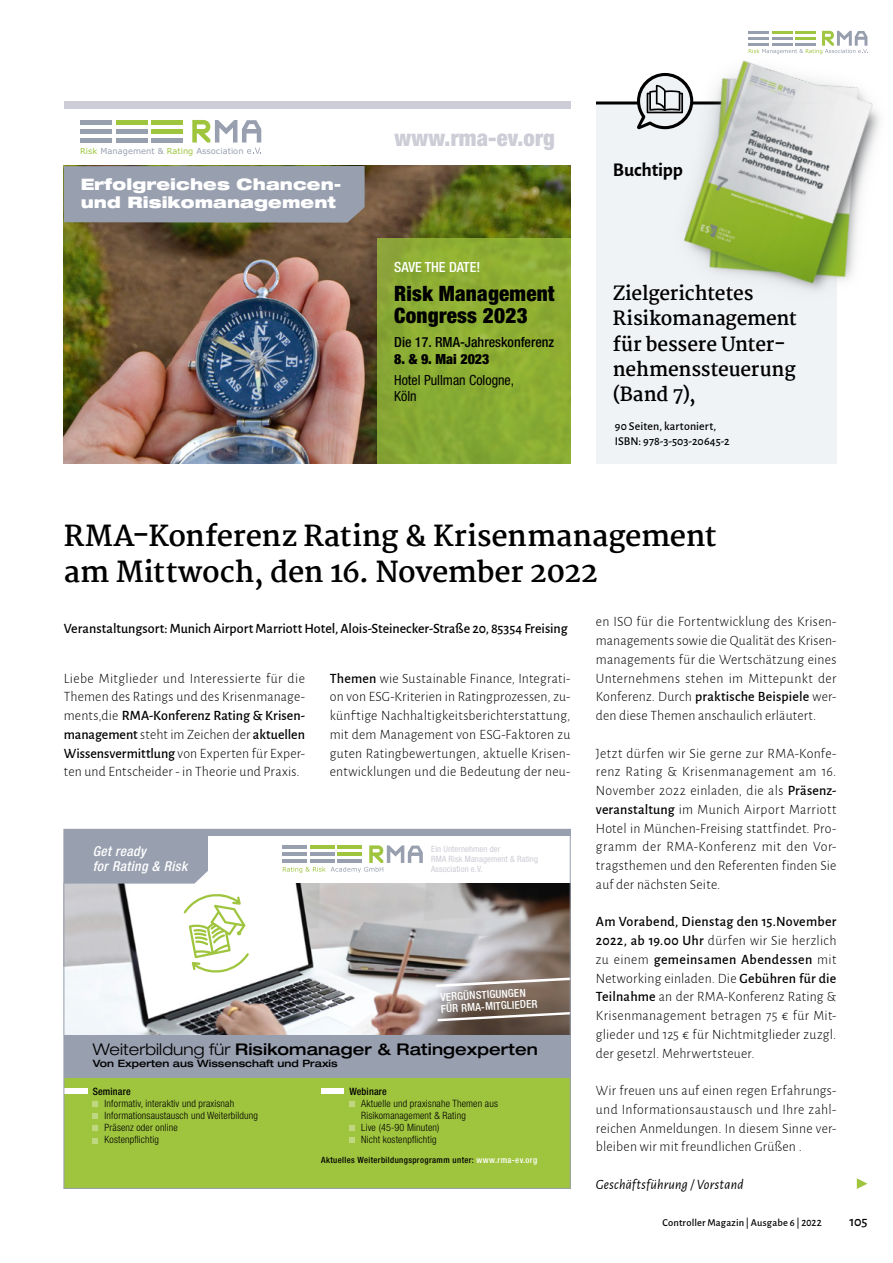
<style>
.page{position:relative;width:893px;height:1263px;background:#fff}
.page>*{position:absolute;margin:0;border:0;box-sizing:border-box;transform-origin:0 0}
.t1{font:700 28.5px/36px "Martel";letter-spacing:-.01em;color:#000}
.t2{font:900 condensed 22.65px "Helvetica Neue";letter-spacing:.01em;color:#cccdd6}
.t3{font:900 condensed 21.15px/22.2px "Helvetica Neue";letter-spacing:.01em;color:#000}
.t4{font:700 19.5px "Alegreya Sans";letter-spacing:-.01em;color:#000}
.t5{font:700 19.35px/25.3px "Martel";letter-spacing:-.01em;color:#000}
.t6{font:500 expanded 16.2px "Helvetica Neue";letter-spacing:.005em;color:#000}
.t7{font:900 expanded 15.75px/18px "Helvetica Neue";letter-spacing:.005em;color:#fff}
.t8{font:300 14.25px/18.8px "Alegreya Sans";letter-spacing:.015em;color:#000;text-align:justify}
.t9{font:500 14.25px "Alegreya Sans";color:#000}
.t10{font:italic 14.25px "Alegreya Sans";letter-spacing:.015em;color:#000}
.t11{font:500 condensed 13.95px "Helvetica Neue";color:#000}
.t12{font:condensed 13.95px/16.8px "Helvetica Neue";color:#000}
.t13{font:500 condensed 13.95px "Helvetica Neue";color:#fff}
.t14{font:900 condensed 13.95px "Helvetica Neue";color:#000}
.t15{font:italic 500 condensed 13.65px/14.9px "Helvetica Neue";letter-spacing:.03em;color:#fff}
.t16{font:500 12px/15px "Alegreya Sans";letter-spacing:.01em;color:#000}
.t17{font:500 condensed 10.95px/11.9px "Helvetica Neue";color:#fff}
.t18{font:500 10.5px "Alegreya Sans";letter-spacing:.015em;color:#000}
.t19{font:300 condensed 10.05px/12.1px "Helvetica Neue";letter-spacing:.015em;color:#000}
.t20{font:500 expanded 10.05px "Helvetica Neue";color:#000}
.t21{font:500 condensed 10.05px "Helvetica Neue";letter-spacing:.015em;color:#000}
.t22{font:condensed 8.7px/9.9px "Helvetica Neue";letter-spacing:.01em;color:#cccdd6}
.t23{font:500 condensed 8.7px "Helvetica Neue";letter-spacing:.045em;color:#000}
.t24{font:8.25px "Verdana";letter-spacing:.005em;color:#989faf}
.s1{color:#9fc53f}
.s2{font-weight:500}
.s3{font-weight:300}
.s4{color:#fff}
</style>
<div class="page">
<img style="left:66px;top:883px;width:502px;height:153px">
<div style="left:64px;top:829px;width:506px;height:6px;background:#989faf"></div>
<div style="left:64px;top:1078px;width:506px;height:110px;background:#9fc53f"></div>
<div style="left:64px;top:1036px;width:506px;height:42px;background:#989faf"></div>
<svg style="left:283px;top:845px;width:140px;height:28px"></svg>
<svg style="left:436px;top:977px;width:132px;height:10px"></svg>
<svg style="left:438px;top:1012px;width:130px;height:9px"></svg>
<svg style="left:93px;top:1101px;width:5px;height:6px"></svg>
<svg style="left:93px;top:1114px;width:5px;height:5px"></svg>
<svg style="left:93px;top:1126px;width:5px;height:5px"></svg>
<svg style="left:93px;top:1138px;width:5px;height:5px"></svg>
<div style="left:64px;top:1088px;width:23px;height:6px;background:#fff"></div>
<svg style="left:349px;top:1101px;width:6px;height:6px"></svg>
<svg style="left:349px;top:1126px;width:6px;height:5px"></svg>
<svg style="left:349px;top:1138px;width:6px;height:5px"></svg>
<div style="left:321px;top:1088px;width:23px;height:6px;background:#fff"></div>
<svg style="left:184px;top:894px;width:65px;height:79px"></svg>
<div style="left:66px;top:835px;width:142px;height:48px;background:#989faf"></div>
<svg style="left:857px;top:1178px;width:10px;height:11px"></svg>
<img style="left:64px;top:166px;width:506px;height:298px">
<div style="left:64px;top:166px;width:301px;height:57px;background:#989faf"></div>
<div style="left:64px;top:101px;width:506px;height:7px;background:#cccdd6"></div>
<div style="left:152px;top:120px;width:31px;height:5px;background:#9fc53f"></div>
<div style="left:152px;top:129px;width:31px;height:5px;background:#9fc53f"></div>
<div style="left:152px;top:138px;width:31px;height:5px;background:#989faf"></div>
<div style="left:116px;top:120px;width:31px;height:5px;background:#9fc53f"></div>
<div style="left:116px;top:129px;width:31px;height:5px;background:#989faf"></div>
<div style="left:116px;top:138px;width:31px;height:5px;background:#989faf"></div>
<div style="left:81px;top:120px;width:31px;height:5px;background:#989faf"></div>
<div style="left:81px;top:129px;width:31px;height:5px;background:#989faf"></div>
<div style="left:81px;top:138px;width:31px;height:5px;background:#989faf"></div>
<svg style="left:192px;top:120px;width:69px;height:34px"></svg>
<div style="left:377px;top:239px;width:193px;height:225px;background:#8bad33"></div>
<div style="left:596px;top:104px;width:240px;height:360px;background:#f0f3f6"></div>
<hr style="left:596px;top:101px;width:240px;height:3px;background:#000">
<svg style="left:637px;top:82px;width:7px;height:47px"></svg>
<img style="left:644px;top:30px;width:236px;height:309px">
<p class="t24" style="left:80px;top:145px;width:165px"><span class="s1">Risk</span> Management &amp; <span class="s1">Rating</span> Association</p>
<p class="t7" style="left:81px;top:175px;width:262px">Erfolgreiches Chancen&shy;und Risikomanagement</p>
<h2 class="t2" style="left:394px;top:124px;width:162px">www.rma-ev.org</h2>
<p class="t13" style="left:394px;top:259px;width:88px">SAVE THE DATE!</p>
<h3 class="t3" style="left:394px;top:282px;width:162px">Risk Management<br>Congress 2023</h3>
<p class="t11" style="left:394px;top:333px;width:162px">Die 17. RMA-Jahreskonferenz</p>
<p class="t14" style="left:394px;top:350px;width:97px">8. &amp; 9. Mai 2023</p>
<p class="t12" style="left:394px;top:371px;width:121px">Hotel Pullman Cologne,<br>Köln</p>
<h3 class="t4" style="left:613px;top:156px;width:72px">Buchtipp</h3>
<h3 class="t5" style="left:613px;top:280px;width:186px">Zielgerichtetes<br>Risikomanagement für bessere Unter&shy;nehmenssteuerung (Band 7),</h3>
<p class="t16" style="left:615px;top:418px;width:116px">90 Seiten, kartoniert,<br>ISBN: 978-3-503-20645-2</p>
<h1 class="t1" style="left:64px;top:518px;width:655px">RMA-Konferenz Rating &amp; Krisenmanagement am Mittwoch, den 16. November 2022</h1>
<p class="t9" style="left:64px;top:618px;width:505px">Veranstaltungsort: Munich Airport Marriott Hotel, Alois-Steinecker-Straße 20, 85354 Freising</p>
<p class="t8" style="left:64px;top:668px;width:243px">Liebe Mitglieder und Interessierte für die Themen des Ratings und des Krisenmanage&shy;ments,die <span class="s2">RMA-Konferenz Rating &amp; Krisen&shy;management</span> steht im Zeichen der <span class="s2">aktuellen Wissensvermittlung</span> von Experten für Exper&shy;ten und Entscheider - in Theorie und Praxis.</p>
<p class="t8" style="left:330px;top:668px;width:242px"><span class="s2">Themen</span> wie Sustainable Finance, Integrati&shy;on von ESG-Kriterien in Ratingprozessen, zu&shy;künftige Nachhaltigkeitsberichterstattung, mit dem Management von ESG-Faktoren zu guten Ratingbewertungen, aktuelle Krisen&shy;entwicklungen und die Bedeutung der neu-</p>
<p class="t15" style="left:93px;top:844px;width:96px">Get ready<br>for Rating &amp; Risk</p>
<p class="t22" style="left:431px;top:844px;width:108px">Ein Unternehmen der<br>RMA Risk Management &amp; Rating<br>Association e.V.</p>
<p class="t17" style="left:440px;top:991px;width:98px;rotate:-3deg">VERGÜNSTIGUNGEN<br>FÜR RMA-MITGLIEDER</p>
<p class="t6" style="left:93px;top:1039px;width:447px"><span class="s3">Weiterbildung für</span> Risikomanager &amp; Ratingexperten</p>
<p class="t20" style="left:93px;top:1058px;width:246px">Von Experten aus Wissenschaft und Praxis</p>
<p class="t21" style="left:93px;top:1085px;width:40px">Seminare</p>
<p class="t19" style="left:105px;top:1097px;width:155px">Informativ, interaktiv und praxisnah<br>Informationsaustausch und Weiterbildung<br>Präsenz oder online<br>Kostenpflichtig</p>
<p class="t21" style="left:349px;top:1085px;width:39px">Webinare</p>
<p class="t19" style="left:361px;top:1097px;width:138px">Aktuelle und praxisnahe Themen aus<br>Risikomanagement &amp; Rating<br>Live (45-90 Minuten)<br>Nicht kostenpflichtig</p>
<p class="t23" style="left:321px;top:1155px;width:218px">Aktuelles Weiterbildungsprogramm unter: <span class="s4">www.rma-ev.org</span></p>
<p class="t8" style="left:596px;top:612px;width:242px">en ISO für die Fortentwicklung des Krisen&shy;managements sowie die Qualität des Krisen&shy;managements für die Wertschätzung eines Unternehmens stehen im Mittepunkt der Konferenz. Durch <span class="s2">praktische Beispiele</span> wer&shy;den diese Themen anschaulich erläutert.</p>
<p class="t8" style="left:596px;top:743px;width:242px">Jetzt dürfen wir Sie gerne zur RMA-Konfe&shy;renz Rating &amp; Krisenmanagement am 16.<br>November 2022 einladen, die als <span class="s2">Präsenz&shy;veranstaltung</span> im Munich Airport Marriott Hotel in München-Freising stattfindet. Pro&shy;gramm der RMA-Konferenz mit den Vor&shy;tragsthemen und den Referenten finden Sie auf der nächsten Seite.</p>
<p class="t8" style="left:596px;top:912px;width:242px"><span class="s2">Am Vorabend, Dienstag den 15.November 2022, ab 19.00 Uhr</span> dürfen wir Sie herzlich zu einem <span class="s2">gemeinsamen Abendessen</span> mit Networking einladen. Die <span class="s2">Gebühren für die Teilnahme</span> an der RMA-Konferenz Rating &amp; Krisenmanagement betragen 75 € für Mit&shy;glieder und 125 € für Nichtmitglieder zuzgl. der gesetzl. Mehrwertsteuer.</p>
<p class="t8" style="left:596px;top:1081px;width:242px">Wir freuen uns auf einen regen Erfahrungs&shy;und Informationsaustausch und Ihre zahl&shy;reichen Anmeldungen. In diesem Sinne ver&shy;bleiben wir mit freundlichen Grüßen .</p>
<p class="t10" style="left:596px;top:1174px;width:149px">Geschäftsführung / Vorstand</p>
<p class="t18" style="left:662px;top:1215px;width:161px">Controller Magazin | Ausgabe 6 | 2022</p>
<p class="t9" style="left:849px;top:1212px;width:20px">105</p>
</div>
